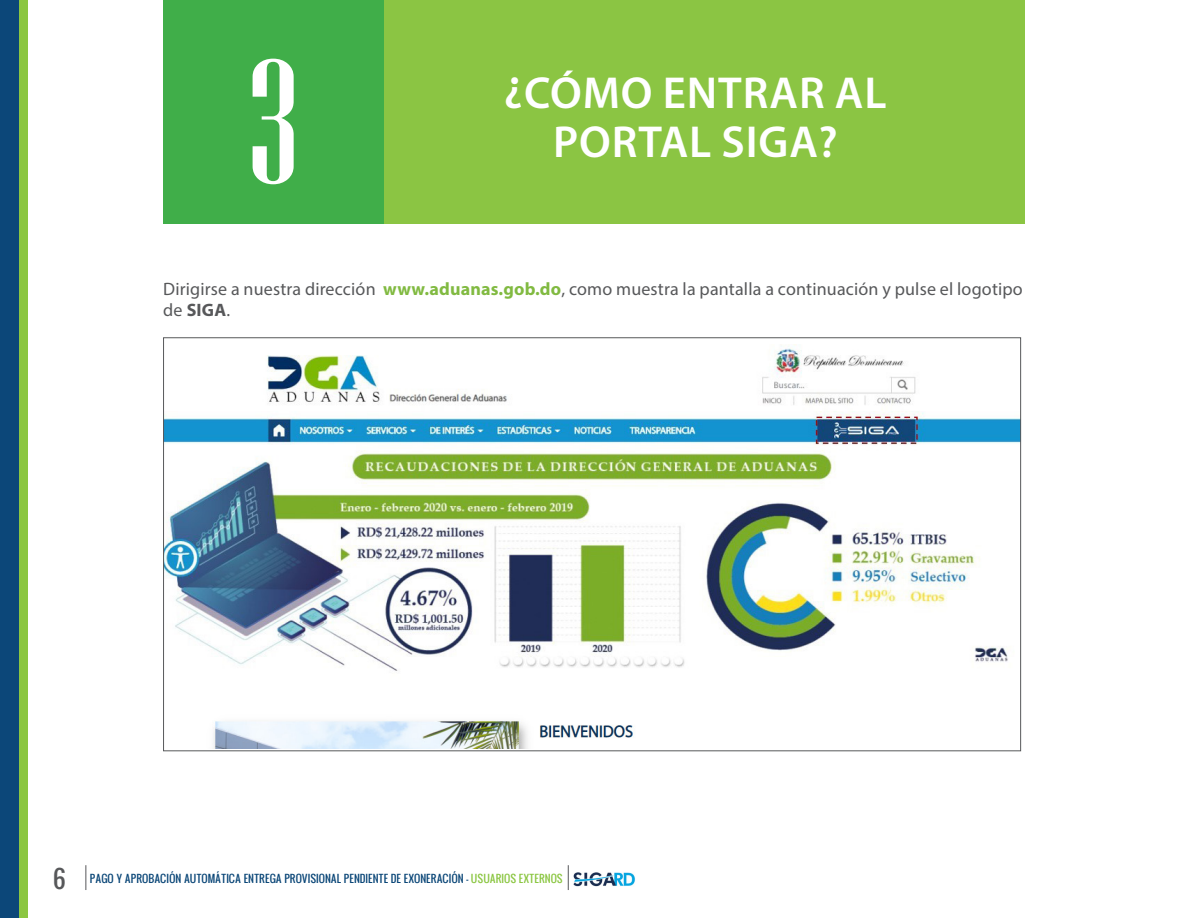
<style>
.page{position:relative;width:1188px;height:918px;background:#fff}
.page>*{position:absolute;margin:0;border:0;box-sizing:border-box;transform-origin:0 0}
.t1{font:177px "Niagara Solid";color:#fff}
.t2{font:600 45px/49.5px "Myriad Pro";letter-spacing:.02em;color:#fff;text-align:center}
.t3{font:24px "Oswald";color:#57585a}
.t4{font:18px/21.6px "Myriad Pro";letter-spacing:.01em;color:#57585a}
.t5{font:10.5px "Oswald";letter-spacing:-.005em;color:#0a4677}
.s1{font-weight:700;color:#81ba41}
.s2{font-weight:700}
.s3{color:#8bc642}
</style>
<div class="page">
<div style="left:0;top:0;width:28px;height:918px;background:#8bc642"></div>
<div style="left:0;top:0;width:19px;height:918px;background:#0c4779"></div>
<svg style="left:86px;top:865px;width:1px;height:25px"></svg>
<svg style="left:568px;top:865px;width:1px;height:25px"></svg>
<img style="left:573px;top:872px;width:62px;height:15px">
<div style="left:384px;top:0;width:641px;height:223px;background:#8bc543"></div>
<div style="left:163px;top:0;width:221px;height:223px;background:#40ae49"></div>
<img style="left:165px;top:346px;width:854px;height:325px">
<img style="left:212px;top:720px;width:421px;height:29px">
<p class="t1" style="left:248px;top:29px;width:53px">3</p>
<p class="t2" style="left:504px;top:67px;width:384px">¿CÓMO ENTRAR AL<br>PORTAL SIGA?</p>
<p class="t4" style="left:163px;top:277px;width:861px">Dirigirse a nuestra dirección <span class="s1">www.aduanas.gob.do</span>, como muestra la pantalla a continuación y pulse el logotipo de <span class="s2">SIGA</span>.</p>
<h3 class="t3" style="left:53px;top:860px;width:15px">6</h3>
<p class="t5" style="left:90px;top:870px;width:474px">PAGO Y APROBACIÓN AUTOMÁTICA ENTREGA PROVISIONAL PENDIENTE DE EXONERACIÓN - <span class="s3">USUARIOS EXTERNOS</span></p>
</div>
